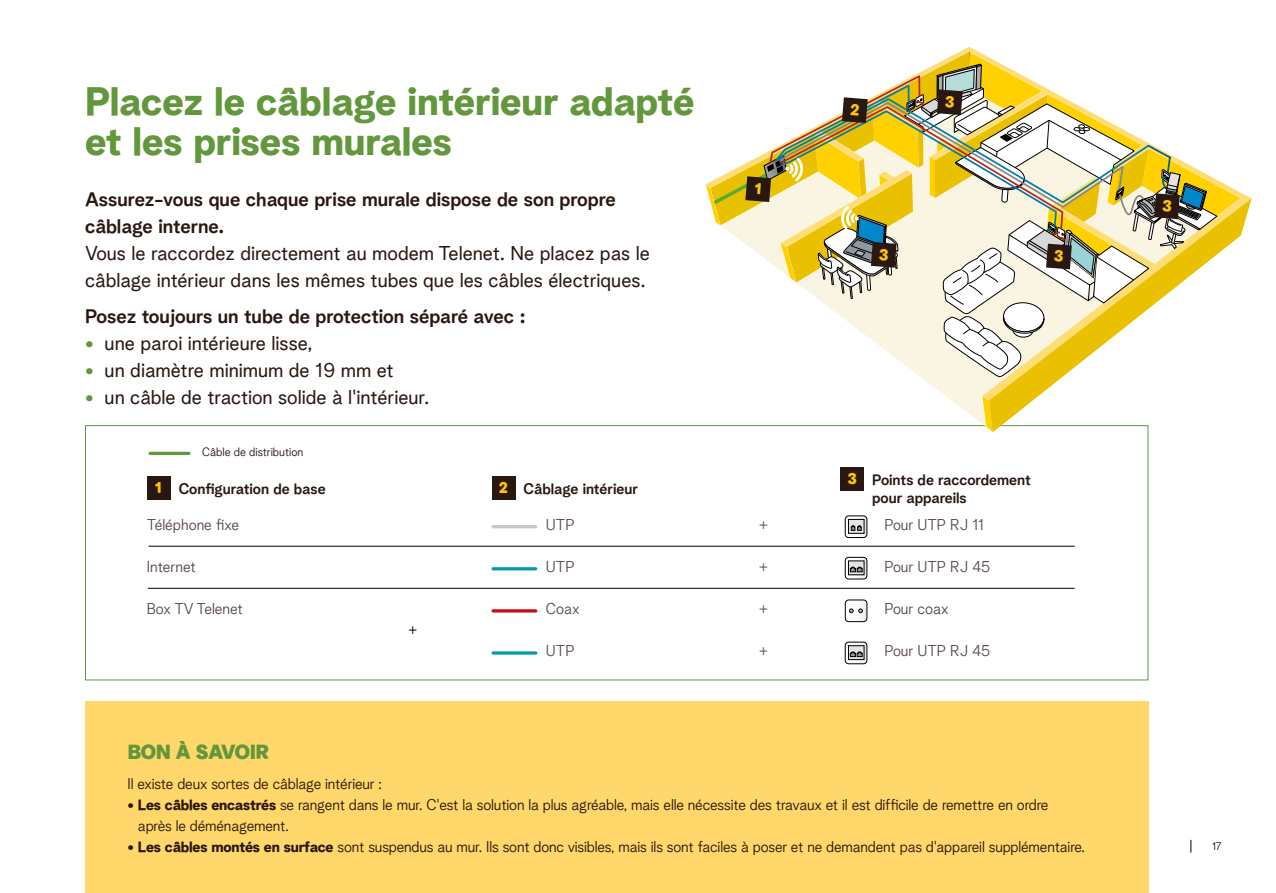
<style>
.page{position:relative;width:1276px;height:893px;background:#fff}
.page>*{position:absolute;margin:0;border:0;box-sizing:border-box;transform-origin:0 0}
.t1{font:700 39.6px/39.6px "Telenet Albra";color:#62973c}
.t2{font:19.5px/27px "Telenet Albra";color:#291711}
.t3{font:19.5px/27px "Telenet Albra Semi";color:#291711}
.t4{font:900 19.5px "Telenet Albra";letter-spacing:-.005em;color:#62973c}
.t5{font:300 15px "Telenet Albra";color:#574944}
.t6{font:15px/18.1px "Telenet Albra Semi";color:#291711}
.t7{font:300 15px "Telenet Albra";color:#000}
.t8{font:300 14.85px/21.1px "Telenet Albra";letter-spacing:-.01em;color:#291711}
.t9{font:900 14.85px "Telenet Albra";color:#ffc600}
.t10{font:300 11.55px "Telenet Albra";color:#291711}
.t11{font:300 10.5px "Telenet Albra";color:#000}
.s1{font-weight:700;color:#62973c}
.s2{font-family:"Telenet Albra";font-weight:900;font-size:14.85px;color:#ffc600}
.s3{font-weight:700}
</style>
<div class="page">
<div style="left:147px;top:476px;width:23px;height:24px;background:#291711"></div>
<div style="left:492px;top:476px;width:23px;height:24px;background:#291711"></div>
<div style="left:840px;top:467px;width:24px;height:24px;background:#291711"></div>
<hr style="left:493px;top:525px;width:43px;height:3px;background:#c6c6c6">
<div style="left:845px;top:516px;width:22px;height:22px;border:1px solid #000;border-radius:3px"></div>
<svg style="left:845px;top:516px;width:22px;height:21px"></svg>
<hr style="left:493px;top:567px;width:43px;height:3px;background:#009cac">
<svg style="left:845px;top:557px;width:22px;height:22px"></svg>
<hr style="left:493px;top:609px;width:43px;height:3px;background:#c90c0f">
<div style="left:845px;top:600px;width:22px;height:22px;border:1px solid #000;border-radius:3px"></div>
<svg style="left:845px;top:600px;width:22px;height:21px"></svg>
<svg style="left:493px;top:651px;width:43px;height:4px"></svg>
<div style="left:845px;top:642px;width:22px;height:22px;border:1px solid #000;border-radius:3px"></div>
<svg style="left:845px;top:642px;width:22px;height:21px"></svg>
<hr style="left:148px;top:588px;width:926px;height:1px;background:#000">
<hr style="left:148px;top:546px;width:926px;height:1px;background:#000">
<hr style="left:150px;top:452px;width:39px;height:3px;background:#62973c">
<svg style="left:1240px;top:198px;width:11px;height:38px"></svg>
<div style="left:85px;top:702px;width:1063px;height:191px;background:#ffd76a"></div>
<svg style="left:1190px;top:840px;width:1px;height:13px"></svg>
<svg style="left:694px;top:47px;width:546px;height:396px"></svg>
<h1 class="t1" style="left:85px;top:77px;width:611px">Placez le câblage intérieur adapté et les prises murales</h1>
<h2 class="t3" style="left:85px;top:184px;width:532px">Assurez-vous que chaque prise murale dispose de son propre câblage interne.</h2>
<h2 class="t2" style="left:85px;top:238px;width:566px">Vous le raccordez directement au modem Telenet. Ne placez pas le câblage intérieur dans les mêmes tubes que les câbles électriques.</h2>
<h2 class="t3" style="left:85px;top:300px;width:442px">Posez toujours un tube de protection séparé avec :</h2>
<h2 class="t2" style="left:85px;top:327px;width:229px"><span class="s1">•</span> une paroi intérieure lisse,</h2>
<h2 class="t2" style="left:85px;top:354px;width:310px"><span class="s1">•</span> un diamètre minimum de 19 mm et</h2>
<h2 class="t2" style="left:85px;top:381px;width:346px"><span class="s1">•</span> un câble de traction solide à l'intérieur.</h2>
<p class="t10" style="left:202px;top:443px;width:103px">Câble de distribution</p>
<p class="t9" style="left:155px;top:476px;width:8px">1</p>
<p class="t6" style="left:179px;top:478px;width:148px">Configuration de base</p>
<p class="t9" style="left:499px;top:476px;width:10px">2</p>
<p class="t6" style="left:523px;top:478px;width:116px">Câblage intérieur</p>
<p class="t6" style="left:872px;top:469px;width:160px;text-indent:-25px"><span class="s2">3</span> Points de raccordement pour appareils</p>
<p class="t5" style="left:147px;top:513px;width:94px">Téléphone fixe</p>
<p class="t5" style="left:546px;top:513px;width:30px">UTP</p>
<p class="t5" style="left:759px;top:513px;width:11px">+</p>
<p class="t5" style="left:884px;top:513px;width:101px">Pour UTP RJ 11</p>
<p class="t5" style="left:147px;top:555px;width:50px">Internet</p>
<p class="t5" style="left:546px;top:555px;width:30px">UTP</p>
<p class="t5" style="left:759px;top:555px;width:11px">+</p>
<p class="t5" style="left:884px;top:555px;width:107px">Pour UTP RJ 45</p>
<p class="t5" style="left:147px;top:597px;width:98px">Box TV Telenet</p>
<p class="t7" style="left:408px;top:619px;width:11px">+</p>
<p class="t5" style="left:546px;top:597px;width:35px">Coax</p>
<p class="t5" style="left:759px;top:597px;width:11px">+</p>
<p class="t5" style="left:884px;top:597px;width:65px">Pour coax</p>
<p class="t5" style="left:546px;top:640px;width:30px">UTP</p>
<p class="t5" style="left:759px;top:640px;width:11px">+</p>
<p class="t5" style="left:884px;top:640px;width:107px">Pour UTP RJ 45</p>
<h2 class="t4" style="left:128px;top:736px;width:143px">BON À SAVOIR</h2>
<p class="t8" style="left:128px;top:771px;width:256px">Il existe deux sortes de câblage intérieur :</p>
<p class="t8" style="left:138px;top:792px;width:912px;text-indent:-10px"><span class="s3">• Les câbles encastrés</span> se rangent dans le mur. C'est la solution la plus agréable, mais elle nécessite des travaux et il est difficile de remettre en ordre après le déménagement.</p>
<p class="t8" style="left:128px;top:835px;width:959px"><span class="s3">• Les câbles montés en surface</span> sont suspendus au mur. Ils sont donc visibles, mais ils sont faciles à poser et ne demandent pas d'appareil supplémentaire.</p>
<p class="t11" style="left:1212px;top:839px;width:11px">17</p>
</div>
